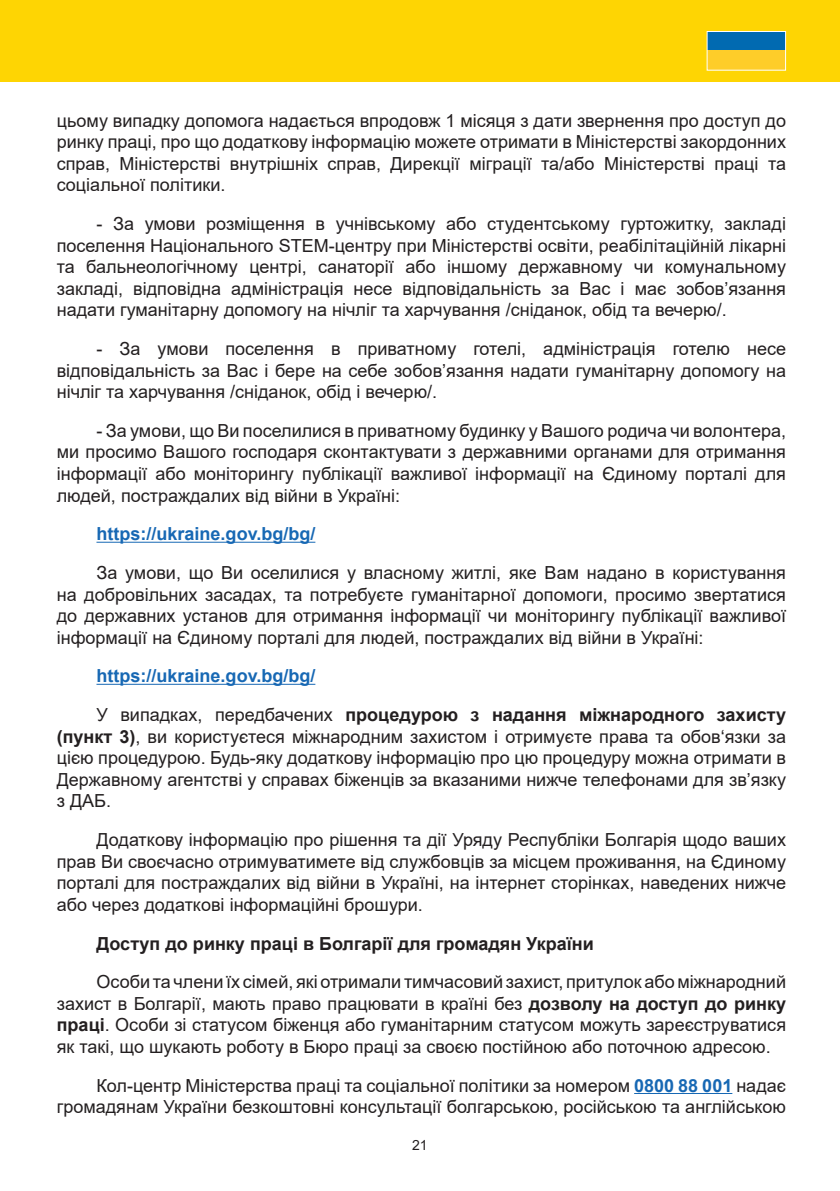
<style>
.page{position:relative;width:840px;height:1191px;background:#fff}
.page>*{position:absolute;margin:0;border:0;box-sizing:border-box;transform-origin:0 0}
.t1{font:18px/21.6px "Arial";color:#231f20;text-align:justify}
.t2{font:700 18px/38.6px "Arial";color:#231f20}
.t3{font:700 18px "Arial";color:#1768b4}
.t4{font:14px "Arial";color:#231f20}
.s1{color:#1768b4}
.s2{font-weight:400}
.s3{font-weight:700}
.s4{font-weight:700;color:#1768b4}
</style>
<div class="page">
<div style="left:0;top:0;width:839px;height:82px;background:#fed503"></div>
<div style="left:707px;top:32px;width:78px;height:38px;background:#016ab1"></div>
<div style="left:707px;top:51px;width:78px;height:19px;background:#fecd29"></div>
<div style="left:706px;top:31px;width:79px;height:40px;border:1px solid #fff"></div>
<hr style="left:96px;top:542px;width:219px;height:1px;background:#1768b4">
<hr style="left:96px;top:684px;width:219px;height:1px;background:#1768b4">
<hr style="left:633px;top:1093px;width:99px;height:1px;background:#1768b4">
<p class="t1" style="left:57px;top:109px;width:730px">цьому випадку допомога надається впродовж 1 місяця з дати звернення про доступ до ринку праці, про що додаткову інформацію можете отримати в Міністерстві закордонних справ, Міністерстві внутрішніх справ, Дирекції міграції та/або Міністерстві праці та соціальної політики.</p>
<p class="t1" style="left:57px;top:213px;width:730px;text-indent:40px">- За умови розміщення в учнівському або студентському гуртожитку, закладі поселення Національного STEM-центру при Міністерстві освіти, реабілітаційній лікарні та бальнеологічному центрі, санаторії або іншому державному чи комунальному закладі, відповідна адміністрація несе відповідальність за Вас і має зобов’язання надати гуманітарну допомогу на нічліг та харчування /сніданок, обід та вечерю/.</p>
<p class="t1" style="left:57px;top:338px;width:730px;text-indent:40px">- За умови поселення в приватному готелі, адміністрація готелю несе відповідальність за Вас і бере на себе зобов’язання надати гуманітарну допомогу на нічліг та харчування /сніданок, обід і вечерю/.</p>
<p class="t1" style="left:57px;top:419px;width:730px;text-indent:40px">- За умови, що Ви поселилися в приватному будинку у Вашого родича чи волонтера, ми просимо Вашого господаря сконтактувати з державними органами для отримання інформації або моніторингу публікації важливої інформації на Єдиному порталі для людей, постраждалих від війни в Україні:</p>
<p class="t3" style="left:96px;top:521px;width:220px">https://ukraine.gov.bg/bg/</p>
<p class="t1" style="left:57px;top:562px;width:730px;text-indent:40px">За умови, що Ви оселилися у власному житлі, яке Вам надано в користування на добровільних засадах, та потребуєте гуманітарної допомоги, просимо звертатися до державних установ для отримання інформації чи моніторингу публікації важливої інформації на Єдиному порталі для людей, постраждалих від війни в Україні:</p>
<p class="t2" style="left:96px;top:657px;width:690px"><span class="s1">https://ukraine.gov.bg/bg/<br></span><span class="s2">У випадках, передбачених</span> процедурою з надання міжнародного захисту</p>
<p class="t1" style="left:57px;top:725px;width:730px"><span class="s3">(пункт 3)</span>, ви користуєтеся міжнародним захистом і отримуєте права та обов‘язки за цією процедурою. Будь-яку додаткову інформацію про цю процедуру можна отримати в Державному агентстві у справах біженців за вказаними нижче телефонами для зв’язку з ДАБ.</p>
<p class="t1" style="left:57px;top:829px;width:730px;text-indent:40px">Додаткову інформацію про рішення та дії Уряду Республіки Болгарія щодо ваших прав Ви своєчасно отримуватимете від службовців за місцем проживання, на Єдиному порталі для постраждалих від війни в Україні, на інтернет сторінках, наведених нижче або через додаткові інформаційні брошури.</p>
<p class="t2" style="left:96px;top:924px;width:498px">Доступ до ринку праці в Болгарії для громадян України</p>
<p class="t1" style="left:57px;top:971px;width:730px;text-indent:40px">Особи та члени їх сімей, які отримали тимчасовий захист, притулок або міжнародний захист в Болгарії, мають право працювати в країні без <span class="s3">дозволу на доступ до ринку праці</span>. Особи зі статусом біженця або гуманітарним статусом можуть зареєструватися як такі, що шукають роботу в Бюро праці за своєю постійною або поточною адресою.</p>
<p class="t1" style="left:57px;top:1074px;width:730px;text-align:right">Кол-центр Міністерства праці та соціальної політики за номером <span class="s4">0800 88 001</span> надає громадянам України безкоштовні консультації болгарською, російською та англійською</p>
<p class="t4" style="left:412px;top:1135px;width:17px">21</p>
</div>
